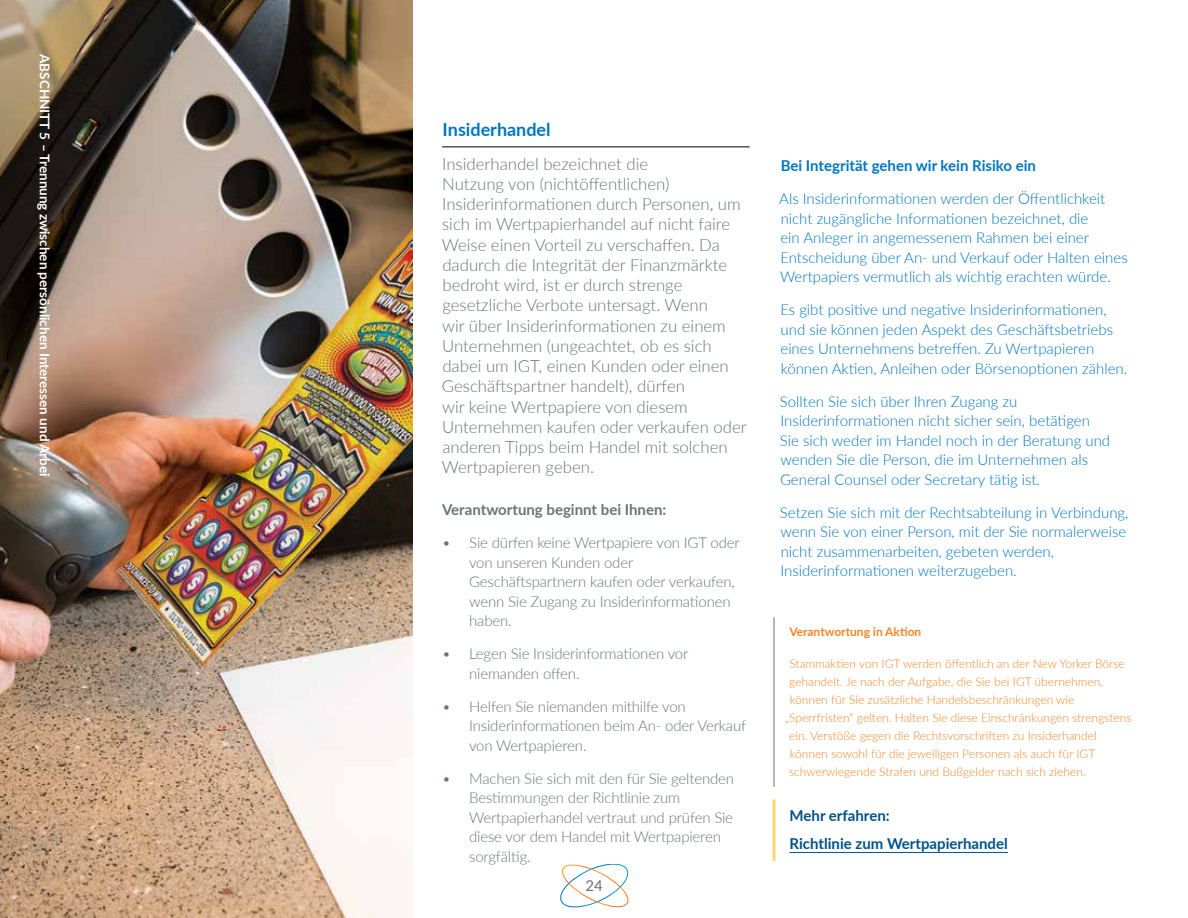
<style>
.page{position:relative;width:1188px;height:918px;background:#fff}
.page>*{position:absolute;margin:0;border:0;box-sizing:border-box;transform-origin:0 0}
.t1{font:700 18px "Lato";color:#0076c0}
.t2{font:300 16.8px/20.2px "Lato";color:#6a747b}
.t3{font:300 15px/19.5px "Lato";color:#0076c0}
.t4{font:300 15px/19.5px "Lato";letter-spacing:-.01em;color:#6a747b}
.t5{font:700 15px/28.5px "Lato";color:#005288}
.t6{font:700 15px "Lato";color:#0076c0}
.t7{font:700 15px "Lato";color:#6a747b}
.t8{font:15px "Lato";color:#6a747b}
.t9{font:700 13.5px "Lato";color:#fff}
.t10{font:300 12px "Lato";color:#f58427}
.t11{font:700 12px "Lato";color:#f58427}
</style>
<div class="page">
<svg style="left:561px;top:864px;width:67px;height:43px"></svg>
<img style="left:0;top:0;width:412px;height:918px">
<hr style="left:442px;top:146px;width:308px;height:1px;background:#000">
<hr style="left:774px;top:617px;width:1px;height:170px;background:#6d6e71">
<svg style="left:772px;top:799px;width:4px;height:62px"></svg>
<hr style="left:790px;top:852px;width:218px;height:1px;background:#005288">
<p class="t9" style="left:55px;top:54px;width:424px;rotate:90deg">ABSCHNITT 5 – Trennung zwischen persönlichen Interessen und Arbei</p>
<p class="t1" style="left:443px;top:116px;width:110px">Insiderhandel</p>
<p class="t2" style="left:442px;top:153px;width:307px">Insiderhandel bezeichnet die<br>Nutzung von (nichtöffentlichen)<br>Insiderinformationen durch Personen, um sich im Wertpapierhandel auf nicht faire Weise einen Vorteil zu verschaffen. Da dadurch die Integrität der Finanzmärkte bedroht wird, ist er durch strenge gesetzliche Verbote untersagt. Wenn<br>wir über Insiderinformationen zu einem Unternehmen (ungeachtet, ob es sich dabei um IGT, einen Kunden oder einen Geschäftspartner handelt), dürfen<br>wir keine Wertpapiere von diesem Unternehmen kaufen oder verkaufen oder anderen Tipps beim Handel mit solchen Wertpapieren geben.</p>
<p class="t7" style="left:442px;top:499px;width:226px">Verantwortung beginnt bei Ihnen:</p>
<p class="t4" style="left:469px;top:533px;width:272px;text-indent:-27px">• Sie dürfen keine Wertpapiere von IGT oder von unseren Kunden oder<br>Geschäftspartnern kaufen oder verkaufen, wenn Sie Zugang zu Insiderinformationen haben.</p>
<p class="t4" style="left:469px;top:644px;width:221px;text-indent:-27px">• Legen Sie Insiderinformationen vor niemanden offen.</p>
<p class="t4" style="left:469px;top:696px;width:279px;text-indent:-27px">• Helfen Sie niemanden mithilfe von<br>Insiderinformationen beim An- oder Verkauf von Wertpapieren.</p>
<p class="t4" style="left:469px;top:768px;width:267px;text-indent:-27px">• Machen Sie sich mit den für Sie geltenden Bestimmungen der Richtlinie zum Wertpapierhandel vertraut und prüfen Sie diese vor dem Handel mit Wertpapieren sorgfältig.</p>
<p class="t8" style="left:586px;top:875px;width:19px">24</p>
<p class="t6" style="left:781px;top:155px;width:257px">Bei Integrität gehen wir kein Risiko ein</p>
<p class="t3" style="left:779px;top:188px;width:350px">Als Insiderinformationen werden der Öffentlichkeit nicht zugängliche Informationen bezeichnet, die<br>ein Anleger in angemessenem Rahmen bei einer Entscheidung über An- und Verkauf oder Halten eines Wertpapiers vermutlich als wichtig erachten würde.</p>
<p class="t3" style="left:780px;top:299px;width:348px">Es gibt positive und negative Insiderinformationen, und sie können jeden Aspekt des Geschäftsbetriebs eines Unternehmens betreffen. Zu Wertpapieren können Aktien, Anleihen oder Börsenoptionen zählen.</p>
<p class="t3" style="left:780px;top:391px;width:332px">Sollten Sie sich über Ihren Zugang zu Insiderinformationen nicht sicher sein, betätigen Sie sich weder im Handel noch in der Beratung und wenden Sie die Person, die im Unternehmen als General Counsel oder Secretary tätig ist.</p>
<p class="t3" style="left:780px;top:502px;width:350px">Setzen Sie sich mit der Rechtsabteilung in Verbindung, wenn Sie von einer Person, mit der Sie normalerweise nicht zusammenarbeiten, gebeten werden, Insiderinformationen weiterzugeben.</p>
<p class="t11" style="left:789px;top:623px;width:134px">Verantwortung in Aktion</p>
<p class="t10" style="left:789px;top:655px;width:337px">Stammaktien von IGT werden öffentlich an der New Yorker Börse</p>
<p class="t10" style="left:789px;top:673px;width:315px">gehandelt. Je nach der Aufgabe, die Sie bei IGT übernehmen,</p>
<p class="t10" style="left:790px;top:691px;width:286px">können für Sie zusätzliche Handelsbeschränkungen wie</p>
<p class="t10" style="left:785px;top:709px;width:348px">„Sperrfristen“ gelten. Halten Sie diese Einschränkungen strengstens</p>
<p class="t10" style="left:789px;top:727px;width:309px">ein. Verstöße gegen die Rechtsvorschriften zu Insiderhandel</p>
<p class="t10" style="left:790px;top:745px;width:307px">können sowohl für die jeweiligen Personen als auch für IGT</p>
<p class="t10" style="left:789px;top:763px;width:298px">schwerwiegende Strafen und Bußgelder nach sich ziehen.</p>
<p class="t5" style="left:790px;top:800px;width:220px">Mehr erfahren:<br>Richtlinie zum Wertpapierhandel</p>
</div>
